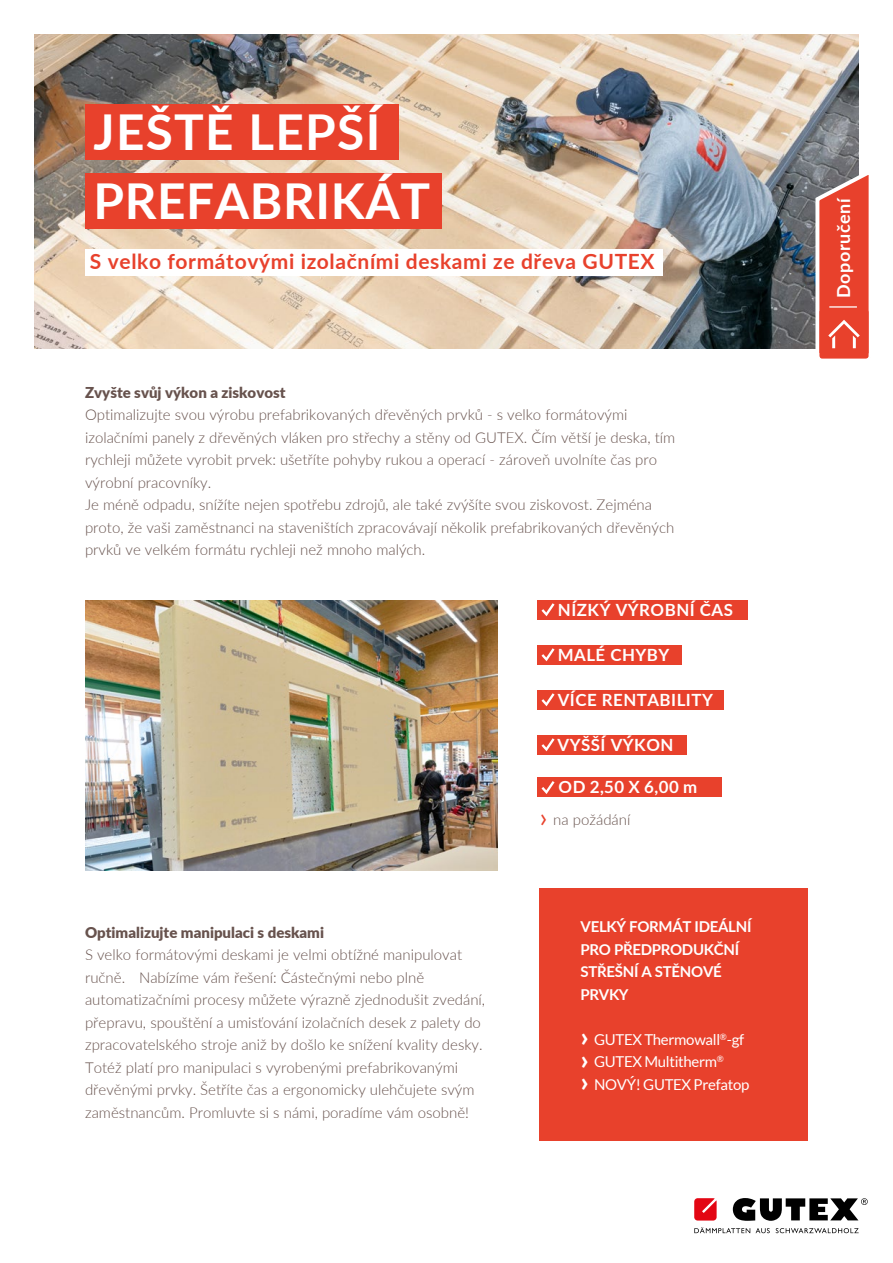
<style>
.page{position:relative;width:893px;height:1263px;background:#fff}
.page>*{position:absolute;margin:0;border:0;box-sizing:border-box;transform-origin:0 0}
.Titel_Headline_Flyer{font:700 49.5px "Lato";letter-spacing:.015em;color:#fff}
.Titel_Subheadline_Fl{font:700 21px "Lato";letter-spacing:.03em;color:#e8412c}
.t1{font:700 18px "Lato";letter-spacing:.035em;color:#fff}
.Vorteile{font:700 16.8px "Lato";letter-spacing:.03em;color:#fff}
.Fließtext{font:300 15px/22.5px "Lato";color:#67524d}
.t2{font:15px/22.5px "Lato";letter-spacing:-.02em;color:#fff}
.t3{font:700 15px/22.5px "Lato";letter-spacing:-.02em;color:#fff}
.s1{font-weight:900}
.s2{font-weight:400;font-size:27px;color:#e8412c}
.s3{font-weight:800;font-size:27px}
</style>
<div class="page">
<svg style="left:694px;top:1227px;width:165px;height:6px"></svg>
<svg style="left:694px;top:1198px;width:23px;height:22px"></svg>
<svg style="left:733px;top:1198px;width:135px;height:23px"></svg>
<img style="left:34px;top:34px;width:825px;height:315px">
<div style="left:85px;top:104px;width:314px;height:56px;background:#e8412c"></div>
<div style="left:85px;top:173px;width:356px;height:56px;background:#e8412c"></div>
<div style="left:86px;top:249px;width:577px;height:26px;background:#fff"></div>
<div style="left:537px;top:600px;width:210px;height:19px;background:#e8412c"></div>
<div style="left:537px;top:778px;width:184px;height:19px;background:#e8412c"></div>
<div style="left:537px;top:645px;width:145px;height:19px;background:#e8412c"></div>
<div style="left:537px;top:690px;width:186px;height:19px;background:#e8412c"></div>
<div style="left:537px;top:735px;width:149px;height:19px;background:#e8412c"></div>
<svg style="left:541px;top:603px;width:14px;height:13px"></svg>
<svg style="left:541px;top:781px;width:14px;height:13px"></svg>
<svg style="left:541px;top:648px;width:14px;height:13px"></svg>
<svg style="left:541px;top:693px;width:14px;height:13px"></svg>
<svg style="left:541px;top:738px;width:14px;height:13px"></svg>
<svg style="left:813px;top:165px;width:56px;height:194px;background:#d95b4c"></svg>
<div style="left:539px;top:888px;width:269px;height:252px;background:#e8412c"></div>
<img style="left:85px;top:600px;width:413px;height:270px">
<p class="Titel_Headline_Flyer" style="left:93px;top:96px;width:288px">JEŠTĚ LEPŠÍ</p>
<p class="Titel_Headline_Flyer" style="left:93px;top:165px;width:338px">PREFABRIKÁT</p>
<p class="Titel_Subheadline_Fl" style="left:90px;top:246px;width:566px">S velko formátovými izolačními deskami ze dřeva GUTEX</p>
<p class="Fließtext" style="left:85px;top:380px;width:592px"><span class="s1">Zvyšte svůj výkon a ziskovost<br></span>Optimalizujte svou výrobu prefabrikovaných dřevěných prvků - s velko formátovými izolačními panely z dřevěných vláken pro střechy a stěny od GUTEX. Čím větší je deska, tím rychleji můžete vyrobit prvek: ušetříte pohyby rukou a operací - zároveň uvolníte čas pro výrobní pracovníky.<br>Je méně odpadu, snížíte nejen spotřebu zdrojů, ale také zvýšíte svou ziskovost. Zejména proto, že vaši zaměstnanci na staveništích zpracovávají několik prefabrikovaných dřevěných prvků ve velkém formátu rychleji než mnoho malých.</p>
<p class="Vorteile" style="left:558px;top:597px;width:176px">NÍZKÝ VÝROBNÍ ČAS</p>
<p class="Vorteile" style="left:558px;top:642px;width:113px">MALÉ CHYBY</p>
<p class="Vorteile" style="left:558px;top:688px;width:157px">VÍCE RENTABILITY</p>
<p class="Vorteile" style="left:557px;top:732px;width:117px">VYŠŠÍ VÝKON</p>
<p class="Vorteile" style="left:559px;top:775px;width:140px">OD 2,50 X 6,00 m</p>
<p class="Fließtext" style="left:539px;top:808px;width:92px"><span class="s2">›</span> na požádání</p>
<p class="Fließtext" style="left:85px;top:920px;width:402px"><span class="s1">Optimalizujte manipulaci s deskami<br></span>S velko formátovými deskami je velmi obtížné manipulovat ručně. Nabízíme vám řešení: Částečnými nebo plně automatizačními procesy můžete výrazně zjednodušit zvedání, přepravu, spouštění a umisťování izolačních desek z palety do zpracovatelského stroje aniž by došlo ke snížení kvality desky.<br>Totéž platí pro manipulaci s vyrobenými prefabrikovanými dřevěnými prvky. Šetříte čas a ergonomicky ulehčujete svým zaměstnancům. Promluvte si s námi, poradíme vám osobně!</p>
<p class="t3" style="left:581px;top:915px;width:172px">VELKÝ FORMÁT IDEÁLNÍ<br>PRO PŘEDPRODUKČNÍ<br>STŘEŠNÍ A STĚNOVÉ<br>PRVKY</p>
<p class="t2" style="left:581px;top:1028px;width:170px"><span class="s3">҇</span> GUTEX Thermowall<sup>®</sup>-gf <span class="s3">҇</span> GUTEX Multitherm<sup>®<br></sup><span class="s3">҇</span> NOVÝ! GUTEX Prefatop</p>
<p class="t1" style="left:830px;top:298px;width:103px;rotate:-90deg">Doporučení</p>
</div>
